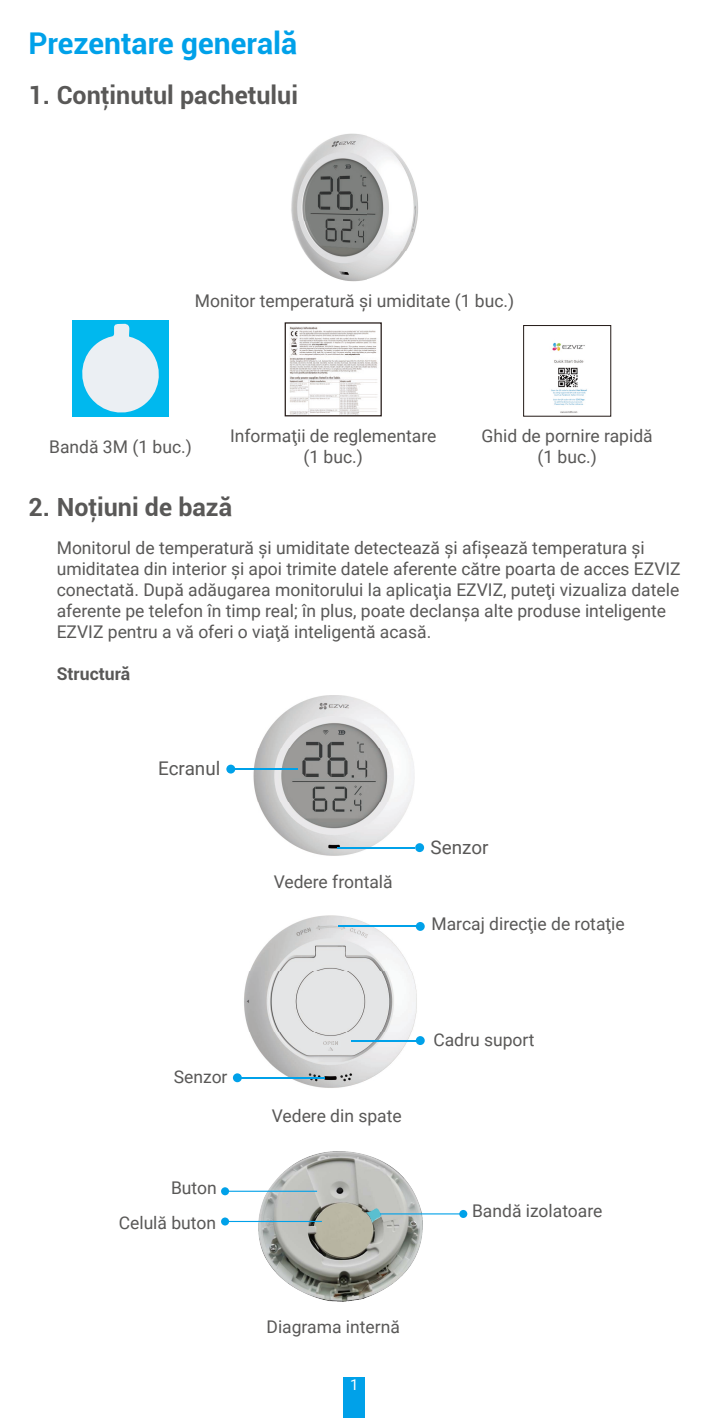
<style>
.page{position:relative;width:709px;height:1418px;background:#fff}
.page>*{position:absolute;margin:0;border:0;box-sizing:border-box;transform-origin:0 0}
.t1{font:700 30px "Roboto";color:#00a1e9}
.t2{font:700 25px "Roboto";color:#595857}
.t3{font:18.75px "Roboto";color:#595857}
.t4{font:17.5px/21px "Roboto";color:#595857;text-align:center}
.t5{font:700 17.5px "Roboto";color:#595857}
.t6{font:15px "Roboto";color:#fff}
</style>
<div class="page">
<div style="left:344px;top:1376px;width:21px;height:41px;background:#00a1e9"></div>
<img style="left:291px;top:133px;width:127px;height:148px">
<div style="left:72px;top:320px;width:97px;height:96px;background:#00b8ee"></div>
<svg style="left:77px;top:323px;width:87px;height:94px"></svg>
<img style="left:289px;top:326px;width:89px;height:88px">
<div style="left:285px;top:322px;width:97px;height:94px;border:1px solid #231916"></div>
<img style="left:551px;top:342px;width:36px;height:71px">
<div style="left:523px;top:325px;width:88px;height:91px;border:1px solid #231916"></div>
<img style="left:252px;top:695px;width:163px;height:161px">
<div style="left:226px;top:764px;width:9px;height:9px;background:#00a1e9;border-radius:50%"></div>
<hr style="left:234px;top:768px;width:64px;height:1px;background:#00a1e9">
<div style="left:415px;top:843px;width:9px;height:9px;background:#00a1e9;border-radius:50%"></div>
<hr style="left:337px;top:847px;width:78px;height:1px;background:#00a1e9">
<img style="left:243px;top:915px;width:176px;height:173px">
<div style="left:233px;top:1073px;width:9px;height:9px;background:#00a1e9;border-radius:50%"></div>
<hr style="left:241px;top:1077px;width:84px;height:1px;background:#00a1e9">
<div style="left:416px;top:922px;width:9px;height:8px;background:#00a1e9;border-radius:50%"></div>
<hr style="left:338px;top:925px;width:78px;height:2px;background:#00a1e9">
<div style="left:416px;top:1036px;width:9px;height:9px;background:#00a1e9;border-radius:50%"></div>
<hr style="left:351px;top:1039px;width:67px;height:2px;background:#00a1e9">
<img style="left:258px;top:1151px;width:164px;height:149px">
<img style="left:365px;top:1208px;width:17px;height:15px">
<svg style="left:459px;top:1209px;width:8px;height:8px"></svg>
<hr style="left:380px;top:1213px;width:83px;height:1px;background:#00a1e9">
<div style="left:221px;top:1217px;width:8px;height:8px;background:#00a1e9;border-radius:50%"></div>
<hr style="left:225px;top:1220px;width:97px;height:1px;background:#00a1e9">
<div style="left:221px;top:1187px;width:8px;height:8px;background:#00a1e9;border-radius:50%"></div>
<hr style="left:225px;top:1190px;width:92px;height:1px;background:#00a1e9">
<h1 class="t1" style="left:28px;top:22px;width:270px">Prezentare generală</h1>
<h2 class="t2" style="left:28px;top:77px;width:271px">1. Conţinutul pachetului</h2>
<p class="t4" style="left:195px;top:289px;width:321px">Monitor temperatură şi umiditate (1 buc.)</p>
<p class="t4" style="left:49px;top:435px;width:144px">Bandă 3M (1 buc.)</p>
<p class="t4" style="left:230px;top:424px;width:208px">Informaţii de reglementare (1 buc.)</p>
<p class="t4" style="left:481px;top:424px;width:173px">Ghid de pornire rapidă (1 buc.)</p>
<h2 class="t2" style="left:28px;top:489px;width:205px">2. Noţiuni de bază</h2>
<p class="t4" style="left:57px;top:536px;width:625px;text-align:left">Monitorul de temperatură şi umiditate detectează şi afişează temperatura şi umiditatea din interior şi apoi trimite datele aferente către poarta de acces EZVIZ conectată. După adăugarea monitorului la aplicaţia EZVIZ, puteţi vizualiza datele aferente pe telefon în timp real; în plus, poate declanşa alte produse inteligente EZVIZ pentru a vă oferi o viaţă inteligentă acasă.</p>
<p class="t5" style="left:57px;top:661px;width:75px">Structură</p>
<p class="t3" style="left:158px;top:755px;width:64px">Ecranul</p>
<p class="t4" style="left:174px;top:1065px;width:55px">Senzor</p>
<p class="t4" style="left:119px;top:1169px;width:100px;line-height:34.8px;text-align:right">Buton<br>Celulă buton</p>
<p class="t4" style="left:274px;top:870px;width:121px">Vedere frontală</p>
<p class="t3" style="left:430px;top:834px;width:59px">Senzor</p>
<p class="t4" style="left:431px;top:912px;width:195px">Marcaj direcţie de rotaţie</p>
<p class="t4" style="left:272px;top:1104px;width:132px">Vedere din spate</p>
<p class="t4" style="left:433px;top:1028px;width:103px">Cadru suport</p>
<p class="t4" style="left:472px;top:1199px;width:132px">Bandă izolatoare</p>
<p class="t4" style="left:266px;top:1315px;width:135px">Diagrama internă</p>
<p class="t6" style="left:350px;top:1373px;width:10px">1</p>
</div>
